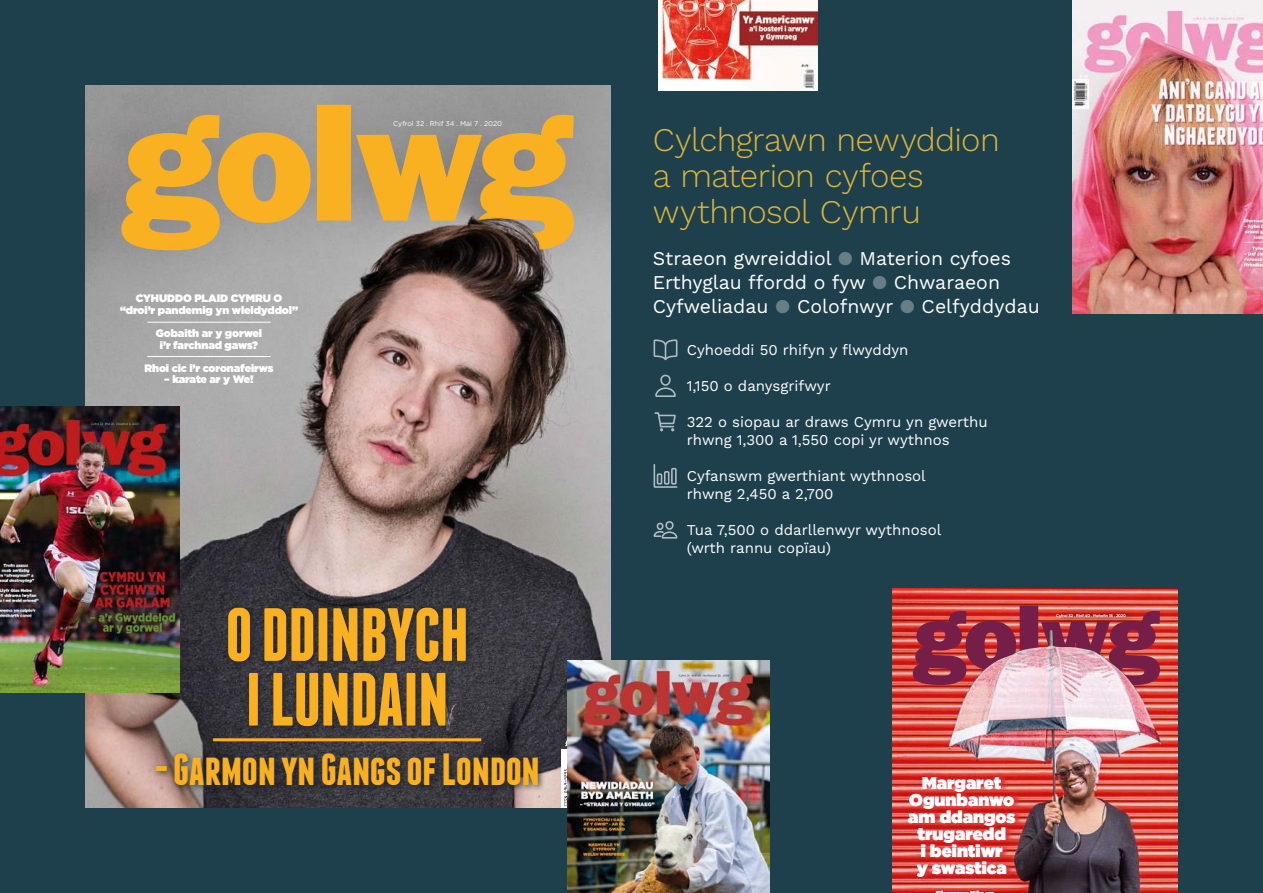
<style>
.page{position:relative;width:1263px;height:893px;background:#1e3f4c}
.page>*{position:absolute;margin:0;border:0;box-sizing:border-box;transform-origin:0 0}
.t1{font:700 75.15px/64.7px "Franchise";letter-spacing:-.01em;color:#f9b122}
.t2{font:700 44.85px "Franchise";letter-spacing:-.01em;color:#f9b122}
.t3{font:300 33px/36px "Work Sans";letter-spacing:-.02em;color:#ddb538}
.t4{font:19.5px/24px "Work Sans";color:#fff}
.t5{font:900 16.95px/17px "Gotham";color:#fff;text-align:center}
.t6{font:15px/18px "Work Sans";color:#fff}
.t7{font:900 10.8px/11.6px "Gotham";letter-spacing:-.01em;color:#fff;text-align:center}
.t8{font:6.9px "Gotham";letter-spacing:-.005em;color:#fff}
.t9{font:3.75px "Gotham";letter-spacing:-.005em;color:#fff}
.s1{color:#687e87}
</style>
<div class="page">
<img style="left:85px;top:298px;width:525px;height:510px">
<div style="left:85px;top:85px;width:525px;height:213px;background:#000;opacity:.15"></div>
<svg style="left:121px;top:105px;width:453px;height:145px;background:#ba9e69"></svg>
<img style="left:146px;top:150px;width:464px;height:414px">
<div style="left:151px;top:603px;width:394px;height:190px;background:#1f1f1f;opacity:.75"></div>
<hr style="left:147px;top:322px;width:124px;height:1px;background:#fff">
<hr style="left:147px;top:356px;width:124px;height:1px;background:#fff">
<div style="left:178px;top:691px;width:343px;height:98px;background:#000;opacity:.15"></div>
<hr style="left:213px;top:738px;width:268px;height:3px;background:#f9b122">
<svg style="left:565px;top:740px;width:3px;height:6px"></svg>
<div style="left:561px;top:749px;width:49px;height:59px;background:#fff"></div>
<svg style="left:564px;top:755px;width:4px;height:52px"></svg>
<img style="left:1073px;top:0;width:190px;height:313px">
<img style="left:0;top:406px;width:180px;height:286px">
<img style="left:893px;top:589px;width:285px;height:304px">
<svg style="left:913px;top:605px;width:247px;height:14px;background:#c94a49"></svg>
<img style="left:893px;top:619px;width:285px;height:72px">
<div style="left:907px;top:772px;width:115px;height:109px;background:#d42f35;opacity:.75"></div>
<svg style="left:1055px;top:607px;width:84px;height:17px"></svg>
<svg style="left:932px;top:887px;width:71px;height:6px"></svg>
<img style="left:568px;top:660px;width:202px;height:233px">
<svg style="left:653px;top:464px;width:25px;height:24px"></svg>
<div style="left:657px;top:473px;width:5px;height:12px;border:2px solid #fff"></div>
<div style="left:664px;top:471px;width:5px;height:14px;border:2px solid #fff"></div>
<div style="left:671px;top:468px;width:6px;height:17px;border:2px solid #fff"></div>
<svg style="left:653px;top:339px;width:25px;height:22px"></svg>
<svg style="left:654px;top:412px;width:22px;height:19px"></svg>
<div style="left:665px;top:521px;width:9px;height:9px;border:2px solid #fff;border-radius:50%"></div>
<div style="left:656px;top:523px;width:8px;height:7px;border:2px solid #fff;border-radius:50%"></div>
<svg style="left:653px;top:531px;width:25px;height:8px"></svg>
<div style="left:660px;top:375px;width:11px;height:11px;border:2px solid #fff;border-radius:50%"></div>
<svg style="left:655px;top:387px;width:21px;height:10px"></svg>
<img style="left:658px;top:0;width:159px;height:90px">
<p class="t7" style="left:120px;top:293px;width:179px">CYHUDDO PLAID CYMRU O “droi’r pandemig yn wleidyddol”</p>
<p class="t7" style="left:156px;top:328px;width:108px">Gobaith ar y gorwel i’r farchnad gaws?</p>
<p class="t7" style="left:145px;top:363px;width:130px">Rhoi cic i’r coronafeirws</p>
<p class="t7" style="left:164px;top:374px;width:91px">– karate ar y We!</p>
<p class="t8" style="left:393px;top:120px;width:110px">Cyfrol 32 . Rhif 34 . Mai 7 . 2020</p>
<h1 class="t1" style="left:225px;top:603px;width:245px">O DDINBYCH<br>I LUNDAIN</h1>
<h2 class="t2" style="left:155px;top:744px;width:387px">- Garmon yn Gangs of London</h2>
<h3 class="t3" style="left:653px;top:124px;width:348px">Cylchgrawn newyddion a materion cyfoes wythnosol Cymru</h3>
<h3 class="t4" style="left:653px;top:247px;width:388px">Straeon gwreiddiol <span class="s1">●</span> Materion cyfoes<br>Erthyglau ffordd o fyw <span class="s1">●</span> Chwaraeon<br>Cyfweliadau <span class="s1">●</span> Colofnwyr <span class="s1">●</span> Celfyddydau</h3>
<p class="t6" style="left:687px;top:342px;width:223px">Cyhoeddi 50 rhifyn y flwyddyn</p>
<p class="t6" style="left:687px;top:378px;width:146px">1,150 o danysgrifwyr</p>
<p class="t6" style="left:687px;top:414px;width:302px">322 o siopau ar draws Cymru yn gwerthu rhwng 1,300 a 1,550 copi yr wythnos</p>
<p class="t6" style="left:687px;top:468px;width:241px">Cyfanswm gwerthiant wythnosol rhwng 2,450 a 2,700</p>
<p class="t6" style="left:687px;top:522px;width:256px">Tua 7,500 o ddarllenwyr wythnosol (wrth rannu copïau)</p>
<p class="t9" style="left:1056px;top:614px;width:71px">Cyfrol 32 . Rhif 40 . Mehefin 18 . 2020</p>
<p class="t5" style="left:908px;top:775px;width:109px">Margaret<br>Ogunbanwo am ddangos trugaredd<br>i beintiwr<br>y swastica</p>
</div>
